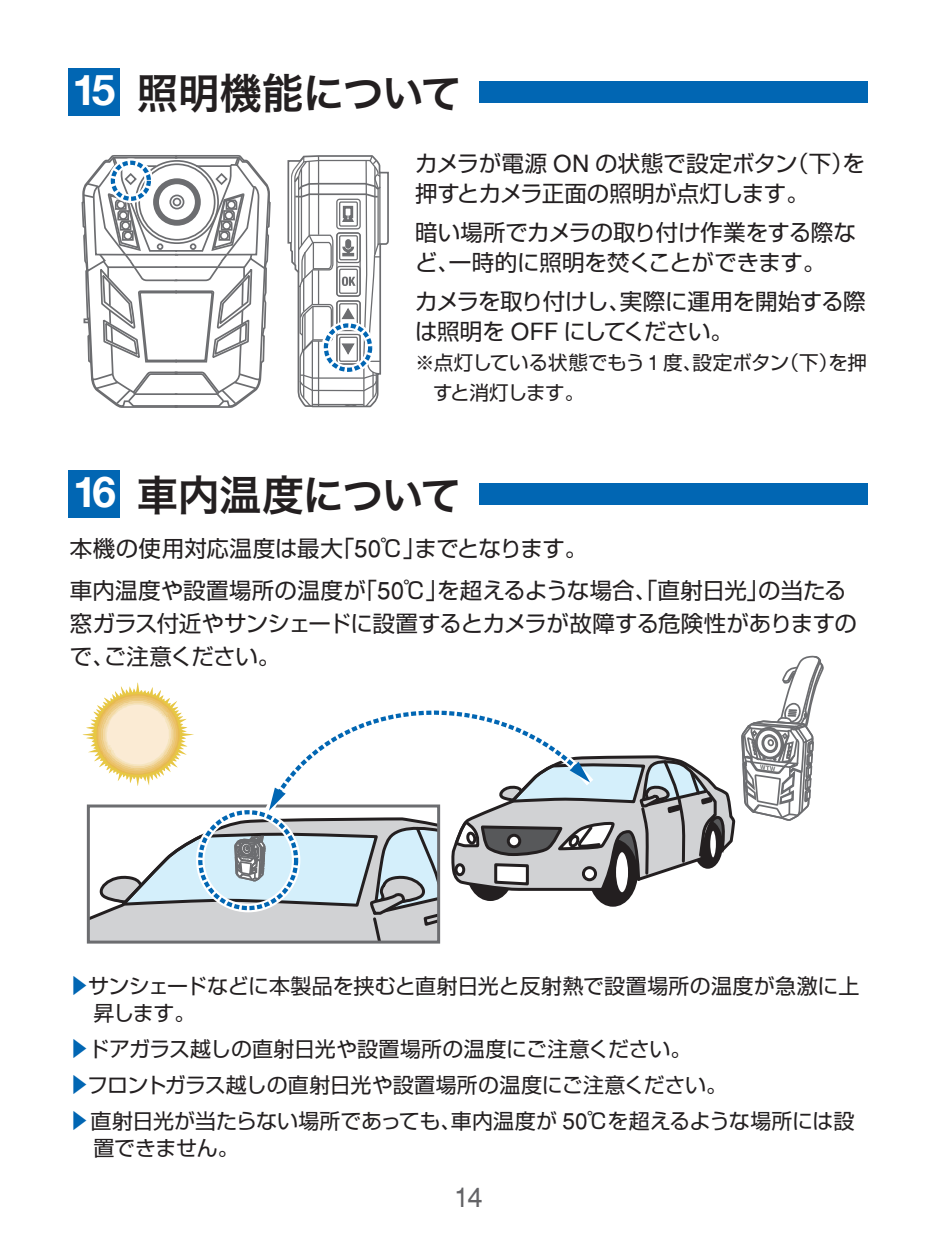
<style>
.page{position:relative;width:936px;height:1251px;background:#fff}
.page>*{position:absolute;margin:0;border:0;box-sizing:border-box;transform-origin:0 0}
.t1{font:42px "Hira Kaku Pro N W6";letter-spacing:-.035em;color:#231f20}
.t2{font:27px "Helvetica";color:#636366}
.t3{font:22.5px/30px "Shin Go Pro";letter-spacing:-.015em;color:#231f20}
.t4{font:21px/27px "Shin Go Pro";letter-spacing:-.01em;color:#231f20}
.t5{font:21px "Shin Go Pro";color:#0166b3}
.t6{font:19.5px/30px "Shin Go Pro";letter-spacing:-.015em;color:#231f20}
.s1{font-family:"Helvetica 75";font-weight:700;font-size:42.3px;color:#fff}
.s2{font-family:"Helvetica";font-size:23.7px}
.s3{font-family:"Helvetica";font-size:20.7px}
.s4{font-family:"Helvetica";font-size:22.2px}
</style>
<div class="page">
<svg style="left:287px;top:155px;width:102px;height:253px"></svg>
<svg style="left:81px;top:155px;width:190px;height:253px"></svg>
<div style="left:109px;top:158px;width:44px;height:45px;border:9px solid #fff;border-radius:50%"></div>
<div style="left:111px;top:160px;width:40px;height:41px;border:4px dashed #0166b3;border-radius:50%"></div>
<div style="left:321px;top:321px;width:53px;height:53px;border:9px solid #fff;border-radius:50%"></div>
<div style="left:324px;top:323px;width:48px;height:49px;border:4px dashed #0166b3;border-radius:50%"></div>
<svg style="left:82px;top:655px;width:742px;height:286px"></svg>
<div style="left:68px;top:68px;width:52px;height:47px;background:#0166b3"></div>
<div style="left:479px;top:81px;width:388px;height:21px;background:#0166b3"></div>
<div style="left:68px;top:470px;width:52px;height:47px;background:#0166b3"></div>
<div style="left:479px;top:483px;width:388px;height:21px;background:#0166b3"></div>
<h1 class="t1" style="left:72px;top:55px;width:391px"><span class="s1">15</span> 照明機能について</h1>
<p class="t3" style="left:415px;top:146px;width:451px">カメラが電源 <span class="s2">ON</span> の状態で設定ボタン（下）を押すとカメラ正面の照明が点灯します。</p>
<p class="t3" style="left:415px;top:215px;width:442px">暗い場所でカメラの取り付け作業をする際など、一時的に照明を焚くことができます。</p>
<p class="t3" style="left:415px;top:284px;width:452px">カメラを取り付けし、実際に運用を開始する際は照明を <span class="s2">OFF</span> にしてください。</p>
<p class="t6" style="left:433px;top:345px;width:435px;text-indent:-18px">※点灯している状態でもう <span class="s3">1</span> 度、設定ボタン（下）を押すと消灯します。</p>
<h1 class="t1" style="left:73px;top:457px;width:390px"><span class="s1">16</span> 車内温度について</h1>
<p class="t3" style="left:70px;top:525px;width:777px;line-height:42px">本機の使用対応温度は最大「<span class="s2">50</span>℃」までとなります。<br>車内温度や設置場所の温度が「<span class="s2">50</span>℃」を超えるような場合、「直射日光」の当たる</p>
<p class="t3" style="left:70px;top:604px;width:788px;line-height:33px">窓ガラス付近やサンシェードに設置するとカメラが故障する危険性がありますので、ご注意ください。</p>
<p class="t5" style="left:96px;top:974px;width:22px;rotate:90deg">▲</p>
<p class="t4" style="left:88px;top:969px;width:772px">サンシェードなどに本製品を挟むと直射日光と反射熱で設置場所の温度が急激に上昇します。</p>
<p class="t5" style="left:96px;top:1037px;width:22px;rotate:90deg">▲</p>
<p class="t4" style="left:88px;top:1032px;width:604px">ドアガラス越しの直射日光や設置場所の温度にご注意ください。</p>
<p class="t5" style="left:96px;top:1073px;width:22px;rotate:90deg">▲</p>
<p class="t4" style="left:87px;top:1068px;width:641px">フロントガラス越しの直射日光や設置場所の温度にご注意ください。</p>
<p class="t5" style="left:96px;top:1109px;width:22px;rotate:90deg">▲</p>
<p class="t4" style="left:90px;top:1104px;width:765px">直射日光が当たらない場所であっても、車内温度が <span class="s4">50</span>℃を超えるような場所には設置できません。</p>
<p class="t2" style="left:454px;top:1180px;width:30px">14</p>
</div>
